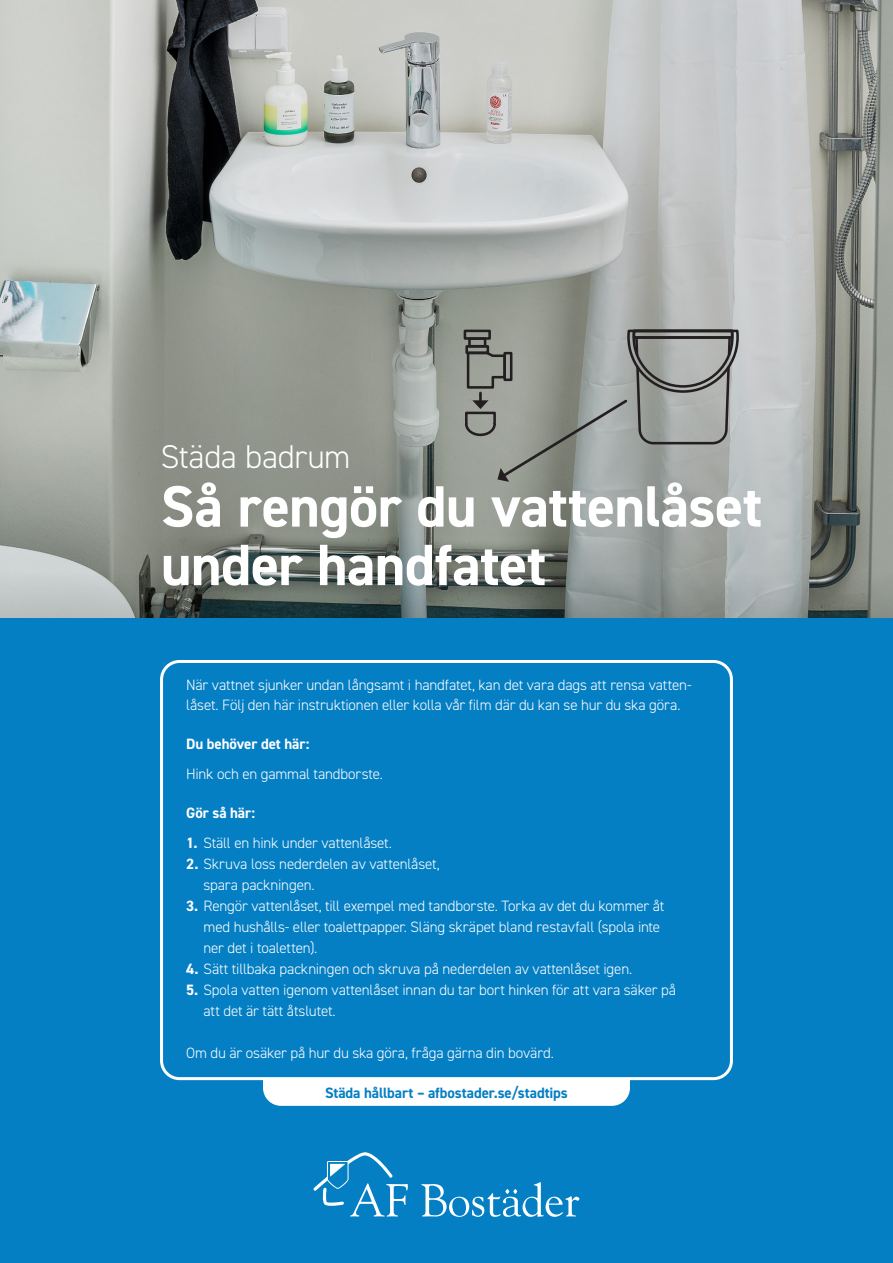
<style>
.page{position:relative;width:893px;height:1263px;background:#fff}
.page>*{position:absolute;margin:0;border:0;box-sizing:border-box;transform-origin:0 0}
.t1{font:700 58.5px/58.5px "DIN2014";letter-spacing:-.01em;color:#fff}
.t2{font:300 33px "DIN2014";letter-spacing:-.01em;color:#fff}
.t3{font:300 15px/21px "DIN2014";letter-spacing:-.015em;color:#fff}
.t4{font:700 15px "DIN2014";letter-spacing:-.005em;color:#057fc4}
.t5{font:700 15px "DIN2014";letter-spacing:-.005em;color:#fff}
.s1{font-weight:700}
</style>
<div class="page">
<div style="left:0;top:575px;width:893px;height:688px;background:#057fc4"></div>
<div style="left:263px;top:1051px;width:367px;height:55px;background:#fff;border-radius:18px"></div>
<div style="left:162px;top:661px;width:569px;height:418px;background:#057fc4;border-radius:18px"></div>
<div style="left:160px;top:660px;width:573px;height:420px;border:3px solid #fff;border-radius:18px"></div>
<svg style="left:313px;top:1152px;width:95px;height:65px"></svg>
<svg style="left:421px;top:1182px;width:158px;height:35px"></svg>
<img style="left:0;top:0;width:893px;height:618px">
<svg style="left:464px;top:328px;width:276px;height:154px;background:#959994"></svg>
<p class="t2" style="left:161px;top:437px;width:191px">Städa badrum</p>
<p class="t1" style="left:161px;top:476px;width:603px">Så rengör du vattenlåset under handfatet</p>
<p class="t3" style="left:186px;top:675px;width:507px;line-height:19.5px">När vattnet sjunker undan långsamt i handfatet, kan det vara dags att rensa vatten&shy;låset. Följ den här instruktionen eller kolla vår film där du kan se hur du ska göra.</p>
<p class="t5" style="left:186px;top:733px;width:125px">Du behöver det här:</p>
<p class="t3" style="left:186px;top:763px;width:198px">Hink och en gammal tandborste.</p>
<p class="t5" style="left:186px;top:802px;width:70px">Gör så här:</p>
<p class="t3" style="left:186px;top:832px;width:207px"><span class="s1">1.</span> Ställ en hink under vattenlåset.</p>
<p class="t3" style="left:203px;top:853px;width:238px;text-indent:-17px"><span class="s1">2.</span> Skruva loss nederdelen av vattenlåset, spara packningen.</p>
<p class="t3" style="left:203px;top:895px;width:463px;text-indent:-17px"><span class="s1">3.</span> Rengör vattenlåset, till exempel med tandborste. Torka av det du kommer åt med hushålls- eller toalettpapper. Släng skräpet bland restavfall (spola inte ner det i toaletten).</p>
<p class="t3" style="left:186px;top:958px;width:448px"><span class="s1">4.</span> Sätt tillbaka packningen och skruva på nederdelen av vattenlåset igen.</p>
<p class="t3" style="left:203px;top:979px;width:474px;text-indent:-17px"><span class="s1">5.</span> Spola vatten igenom vattenlåset innan du tar bort hinken för att vara säker på att det är tätt åtslutet.</p>
<p class="t3" style="left:186px;top:1042px;width:369px">Om du är osäker på hur du ska göra, fråga gärna din bovärd.</p>
<p class="t4" style="left:325px;top:1083px;width:244px">Städa hållbart – afbostader.se/stadtips</p>
</div>
